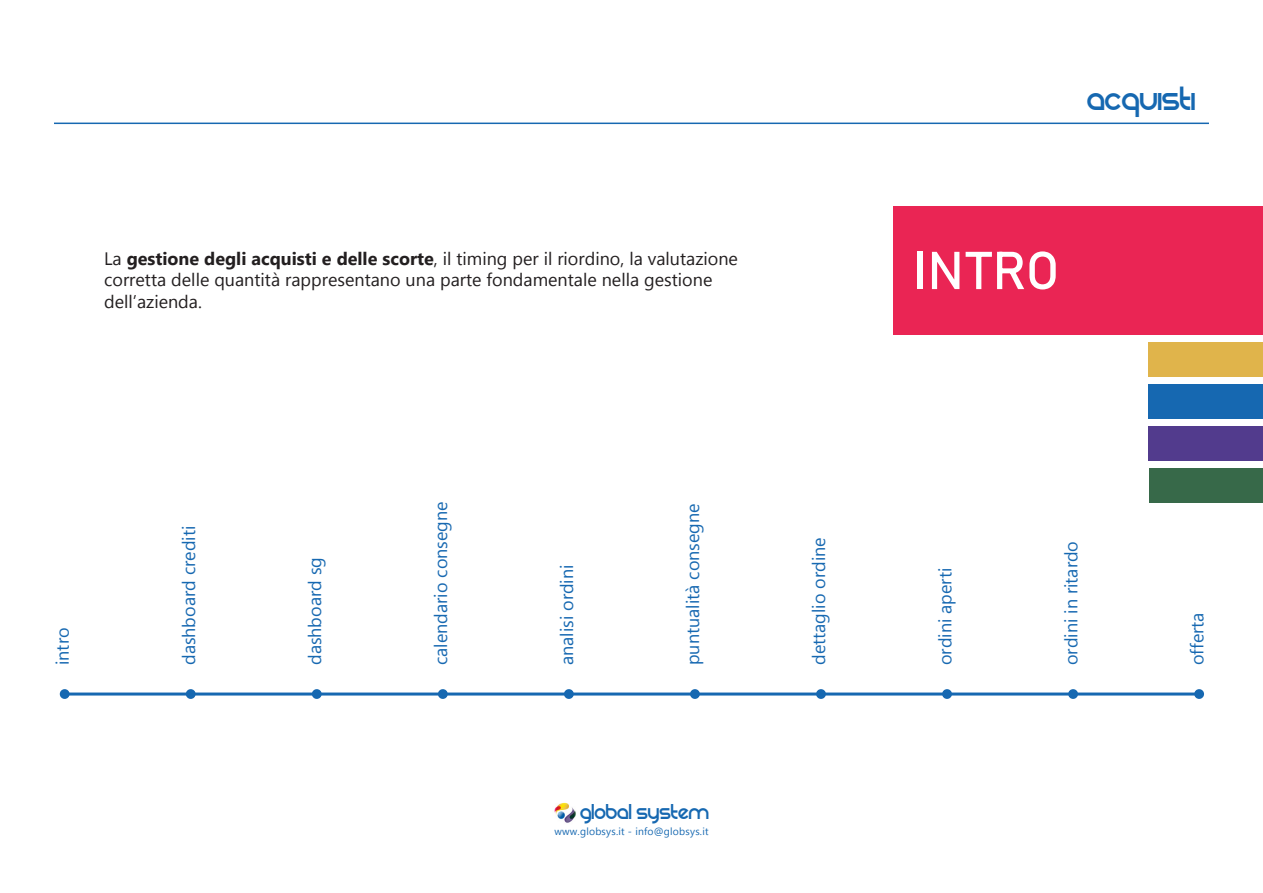
<style>
.page{position:relative;width:1263px;height:893px;background:#fff}
.page>*{position:absolute;margin:0;border:0;box-sizing:border-box;transform-origin:0 0}
.t1{font:52.5px "Bahnschrift";letter-spacing:.01em;color:#fff}
.t2{font:37.5px "REZ";color:#1668b1}
.t3{font:24px "REZ";color:#1668b1}
.t4{font:18px "Gadugi";color:#231f20}
.t5{font:18px "Gadugi";color:#1668b1}
.t6{font:10.35px "Gadugi";letter-spacing:.02em;color:#1668b1}
.s1{font-weight:700}
</style>
<div class="page">
<hr style="left:54px;top:123px;width:1155px;height:1px;background:#1668b1">
<hr style="left:64px;top:692px;width:1137px;height:3px;background:#1668b1">
<div style="left:60px;top:689px;width:10px;height:10px;border:4px solid #1668b1;border-radius:50%"></div>
<div style="left:186px;top:689px;width:10px;height:10px;border:4px solid #1668b1;border-radius:50%"></div>
<div style="left:312px;top:689px;width:10px;height:10px;border:4px solid #1668b1;border-radius:50%"></div>
<div style="left:438px;top:689px;width:10px;height:10px;border:4px solid #1668b1;border-radius:50%"></div>
<div style="left:564px;top:689px;width:10px;height:10px;border:4px solid #1668b1;border-radius:50%"></div>
<div style="left:690px;top:689px;width:10px;height:10px;border:4px solid #1668b1;border-radius:50%"></div>
<div style="left:816px;top:689px;width:10px;height:10px;border:4px solid #1668b1;border-radius:50%"></div>
<div style="left:942px;top:689px;width:10px;height:10px;border:4px solid #1668b1;border-radius:50%"></div>
<div style="left:1068px;top:689px;width:10px;height:10px;border:4px solid #1668b1;border-radius:50%"></div>
<div style="left:893px;top:206px;width:370px;height:128px;background:#ea2554"></div>
<div style="left:1148px;top:342px;width:115px;height:34px;background:#e0b44b"></div>
<div style="left:1148px;top:384px;width:115px;height:35px;background:#1668b1"></div>
<div style="left:1148px;top:426px;width:115px;height:35px;background:#523b8d"></div>
<div style="left:1149px;top:468px;width:114px;height:35px;background:#376949"></div>
<img style="left:554px;top:802px;width:22px;height:21px">
<div style="left:1194px;top:689px;width:10px;height:10px;border:4px solid #1668b1;border-radius:50%"></div>
<p class="t4" style="left:104px;top:247px;width:635px">La <span class="s1">gestione degli acquisti e delle scorte</span>, il timing per il riordino, la valutazione</p>
<p class="t4" style="left:104px;top:269px;width:610px">corretta delle quantità rappresentano una parte fondamentale nella gestione</p>
<p class="t4" style="left:104px;top:291px;width:99px">dell’azienda.</p>
<p class="t5" style="left:52px;top:665px;width:39px;rotate:-90deg">intro</p>
<p class="t5" style="left:178px;top:665px;width:141px;rotate:-90deg">dashboard crediti</p>
<p class="t5" style="left:304px;top:665px;width:109px;rotate:-90deg">dashboard sg</p>
<p class="t5" style="left:430px;top:665px;width:165px;rotate:-90deg">calendario consegne</p>
<p class="t5" style="left:556px;top:665px;width:102px;rotate:-90deg">analisi ordini</p>
<p class="t5" style="left:682px;top:665px;width:163px;rotate:-90deg">puntualità consegne</p>
<p class="t3" style="left:580px;top:804px;width:130px">global System</p>
<p class="t6" style="left:554px;top:825px;width:156px">www.globsys.it - info@globsys.it</p>
<p class="t5" style="left:808px;top:665px;width:129px;rotate:-90deg">dettaglio ordine</p>
<p class="t2" style="left:1087px;top:87px;width:110px">acquisti</p>
<p class="t1" style="left:913px;top:231px;width:148px">INTRO</p>
<p class="t5" style="left:934px;top:665px;width:99px;rotate:-90deg">ordini aperti</p>
<p class="t5" style="left:1060px;top:665px;width:126px;rotate:-90deg">ordini in ritardo</p>
<p class="t5" style="left:1186px;top:665px;width:54px;rotate:-90deg">offerta</p>
</div>
